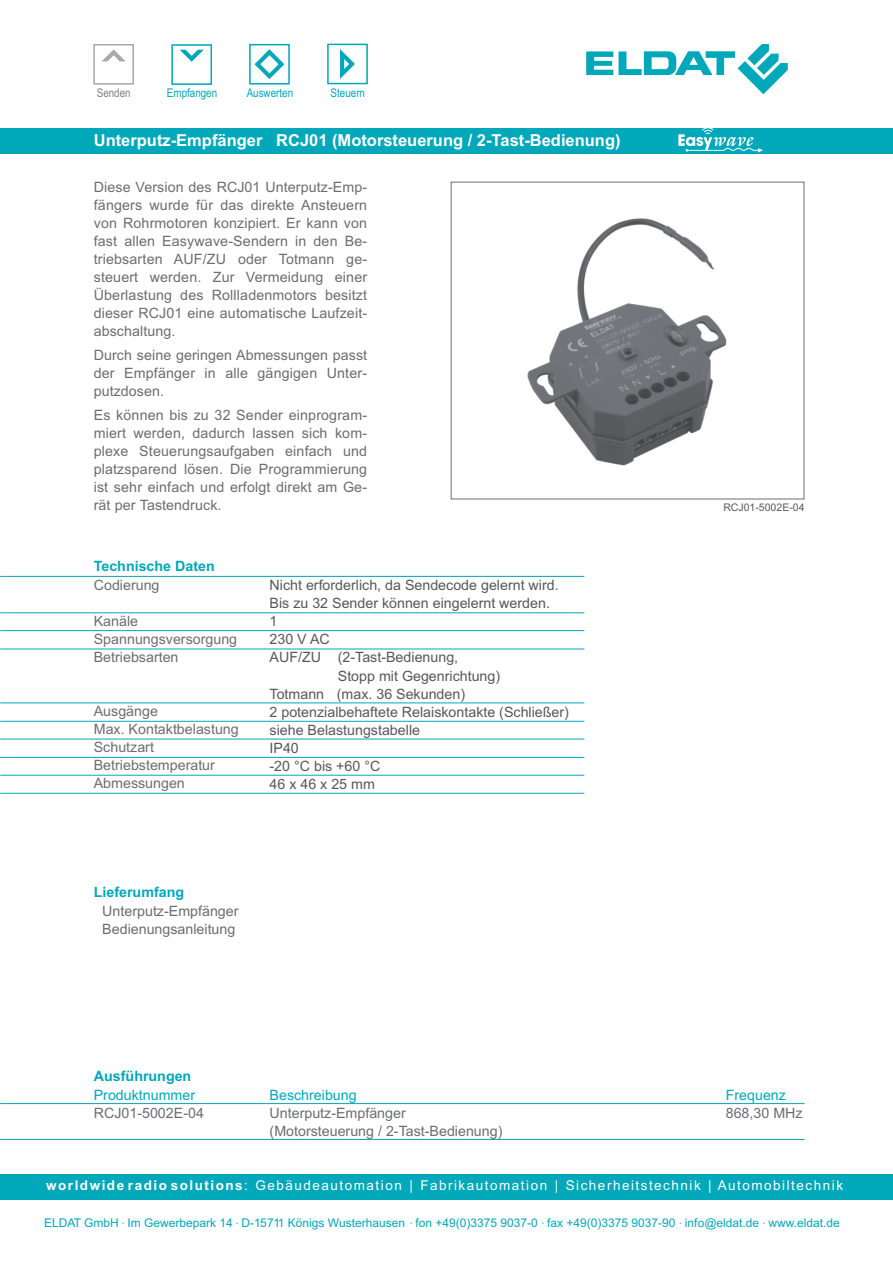
<style>
.page{position:relative;width:893px;height:1263px;background:#fff}
.page>*{position:absolute;margin:0;border:0;box-sizing:border-box;transform-origin:0 0}
.t1{font:700 16.5px "Arial";color:#fff}
.t2{font:14.25px/18px "Arial";color:#6c6d70}
.t3{font:14.25px/18px "Arial";color:#57585a}
.t4{font:700 14.25px "Arial";color:#00a8b9}
.t5{font:14.25px "Arial";color:#00a8b9}
.t6{font:13.5px "Arial";letter-spacing:.11em;color:#fff}
.t7{font:12px "Arial";color:#00a8b9}
.t8{font:12px "Arial Narrow";color:#00a8b9}
.t9{font:12px "Arial Narrow";color:#808285}
.t10{font:10.5px "Arial";color:#57585a}
.s1{font-weight:700}
.s2{font-size:10.5px}
</style>
<div class="page">
<div style="left:0;top:1174px;width:893px;height:25px;background:#00a8b9"></div>
<div style="left:0;top:128px;width:893px;height:25px;background:#00a8b9"></div>
<div style="left:451px;top:182px;width:353px;height:317px;border:1px solid #6c6d70"></div>
<svg style="left:678px;top:128px;width:85px;height:24px"></svg>
<svg style="left:586px;top:51px;width:27px;height:24px"></svg>
<svg style="left:619px;top:44px;width:169px;height:50px"></svg>
<img style="left:527px;top:218px;width:200px;height:248px">
<div style="left:93px;top:44px;width:41px;height:41px;border:2px solid #a8a9ad"></div>
<svg style="left:102px;top:49px;width:23px;height:12px"></svg>
<div style="left:171px;top:44px;width:41px;height:41px;border:2px solid #00a8b9"></div>
<svg style="left:180px;top:50px;width:24px;height:12px"></svg>
<div style="left:249px;top:44px;width:41px;height:41px;border:2px solid #00a8b9"></div>
<svg style="left:254px;top:49px;width:30px;height:30px"></svg>
<div style="left:327px;top:44px;width:41px;height:40px;border:2px solid #00a8b9"></div>
<svg style="left:340px;top:49px;width:15px;height:30px"></svg>
<hr style="left:0;top:1103px;width:805px;height:1px;background:#00a8b9">
<hr style="left:0;top:1139px;width:805px;height:1px;background:#00a8b9">
<hr style="left:0;top:757px;width:584px;height:1px;background:#00a8b9">
<hr style="left:0;top:775px;width:584px;height:1px;background:#00a8b9">
<hr style="left:0;top:793px;width:584px;height:1px;background:#00a8b9">
<hr style="left:0;top:721px;width:584px;height:1px;background:#00a8b9">
<hr style="left:0;top:739px;width:584px;height:1px;background:#00a8b9">
<hr style="left:0;top:703px;width:584px;height:1px;background:#00a8b9">
<hr style="left:0;top:649px;width:584px;height:1px;background:#00a8b9">
<hr style="left:0;top:613px;width:584px;height:1px;background:#00a8b9">
<hr style="left:0;top:630px;width:584px;height:1px;background:#00a8b9">
<hr style="left:0;top:576px;width:584px;height:1px;background:#00a8b9">
<p class="t9" style="left:97px;top:89px;width:35px">Senden</p>
<p class="t8" style="left:167px;top:89px;width:52px">Empfangen</p>
<p class="t8" style="left:247px;top:89px;width:48px">Auswerten</p>
<p class="t8" style="left:331px;top:89px;width:36px">Steuern</p>
<p class="t1" style="left:94px;top:134px;width:528px">Unterputz-Empfänger RCJ01 (Motorsteuerung / 2-Tast-Bedienung)</p>
<p class="t2" style="left:94px;top:180px;width:275px;text-align:justify">Diese Version des RCJ01 Unterputz-Emp&shy;fängers wurde für das direkte Ansteuern von Rohrmotoren konzipiert. Er kann von fast allen Easywave-Sendern in den Be&shy;triebsarten AUF/ZU oder Totmann ge&shy;steuert werden. Zur Vermeidung einer Überlastung des Rollladenmotors besitzt dieser RCJ01 eine automatische Laufzeit&shy;abschaltung.</p>
<p class="t2" style="left:94px;top:348px;width:275px;text-align:justify">Durch seine geringen Abmessungen passt der Empfänger in alle gängigen Unter&shy;putzdosen.</p>
<p class="t2" style="left:94px;top:408px;width:275px;text-align:justify">Es können bis zu 32 Sender einprogram&shy;miert werden, dadurch lassen sich kom&shy;plexe Steuerungsaufgaben einfach und platzsparend lösen. Die Programmierung ist sehr einfach und erfolgt direkt am Ge&shy;rät per Tastendruck.</p>
<p class="t4" style="left:94px;top:561px;width:122px">Technische Daten</p>
<p class="t2" style="left:94px;top:577px;width:67px">Codierung</p>
<p class="t2" style="left:94px;top:613px;width:145px">Kanäle<br>Spannungsversorgung<br>Betriebsarten</p>
<p class="t2" style="left:94px;top:703px;width:146px">Ausgänge<br>Max. Kontaktbelastung<br>Schutzart<br>Betriebstemperatur<br>Abmessungen</p>
<p class="t3" style="left:270px;top:577px;width:291px">Nicht erforderlich, da Sendecode gelernt wird.<br>Bis zu 32 Sender können eingelernt werden.<br>1<br>230 V AC<br>AUF/ZU (2-Tast-Bedienung,</p>
<p class="t3" style="left:270px;top:669px;width:301px;text-indent:68px">Stopp mit Gegenrichtung)<br>Totmann (max. 36 Sekunden)<br>2 potenzialbehaftete Relaiskontakte (Schließer) siehe Belastungstabelle<br>IP40<br>-20 °C bis +60 °C<br>46 x 46 x 25 mm</p>
<p class="t4" style="left:94px;top:886px;width:92px">Lieferumfang</p>
<p class="t2" style="left:102px;top:904px;width:138px">Unterputz-Empfänger<br>Bedienungsanleitung</p>
<p class="t4" style="left:94px;top:1070px;width:99px">Ausführungen</p>
<p class="t5" style="left:94px;top:1089px;width:103px">Produktnummer</p>
<p class="t2" style="left:94px;top:1105px;width:112px">RCJ01-5002E-04</p>
<p class="t5" style="left:270px;top:1089px;width:89px">Beschreibung</p>
<p class="t2" style="left:270px;top:1105px;width:234px">Unterputz-Empfänger (Motorsteuerung / 2-Tast-Bedienung)</p>
<p class="t10" style="left:723px;top:504px;width:83px">RCJ01-5002E-04</p>
<p class="t5" style="left:726px;top:1089px;width:62px">Frequenz</p>
<p class="t2" style="left:726px;top:1105px;width:78px">868,30 MHz</p>
<p class="t6" style="left:46px;top:1180px;width:798px"><span class="s1">worldwide radio solutions</span>: Gebäudeautomation | Fabrikautomation | Sicherheitstechnik | Automobiltechnik</p>
<p class="t7" style="left:44px;top:1218px;width:797px">ELDAT GmbH <span class="s2">·</span> Im Gewerbepark 14 <span class="s2">·</span> D-15711 Königs Wusterhausen <span class="s2">·</span> fon +49(0)3375 9037-0 <span class="s2">·</span> fax +49(0)3375 9037-90 <span class="s2">·</span> info@eldat.de <span class="s2">·</span> www.eldat.de</p>
</div>
